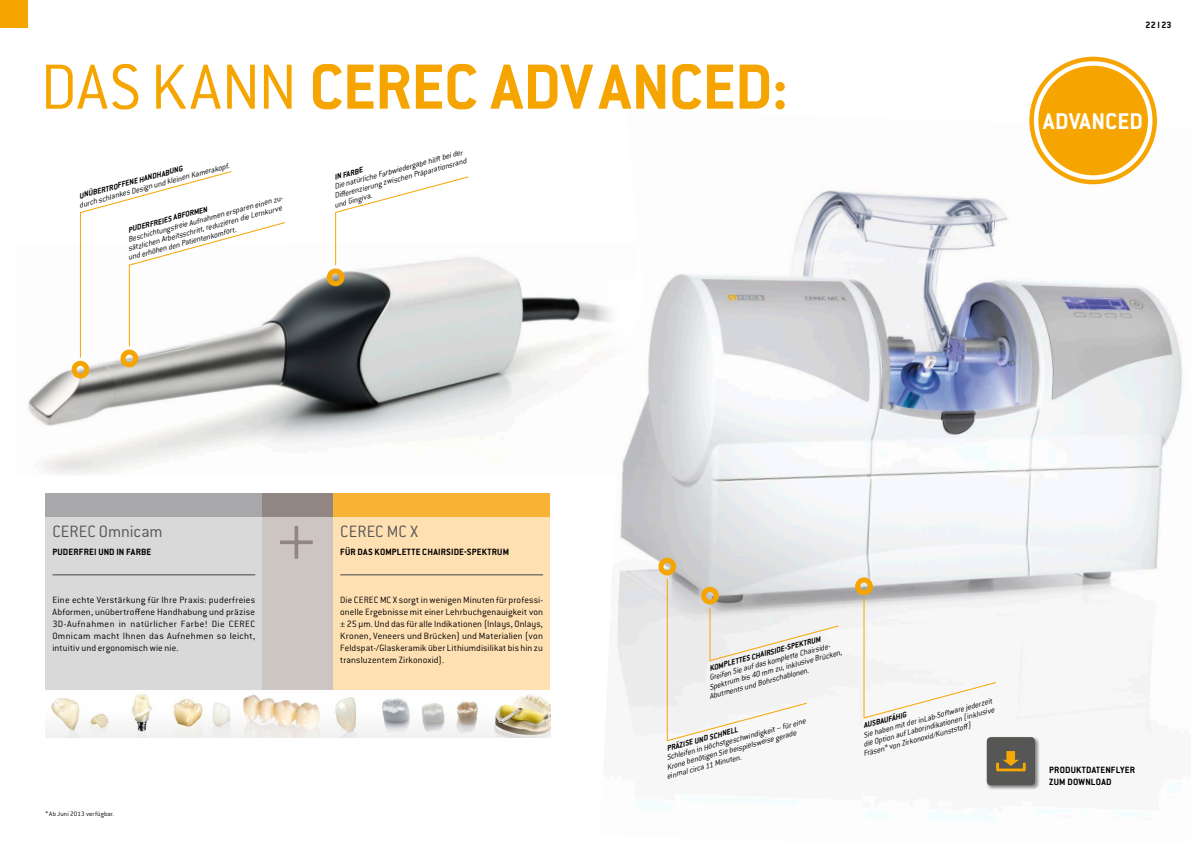
<style>
.page{position:relative;width:1191px;height:842px;background:#fff}
.page>*{position:absolute;margin:0;border:0;box-sizing:border-box;transform-origin:0 0}
.t1{font:300 78px "Conduit ITC Pro";color:#918681}
.t2{font:700 70px "Conduit ITC Pro";letter-spacing:-.005em;color:#f6a500}
.t3{font:700 25px "Conduit ITC Pro";color:#fff}
.t4{font:300 18px "Conduit ITC Pro";color:#565655}
.t5{font:300 10px/12px "Conduit ITC Pro";letter-spacing:.01em;color:#000}
.t6{font:700 10px/12px "Conduit ITC Pro";letter-spacing:.02em;color:#000}
.t7{font:italic 300 8.5px/9px "Conduit ITC Pro";color:#000}
.t8{font:italic 700 8.5px "Conduit ITC Pro";color:#000}
.t9{font:300 7px "Conduit ITC Pro";letter-spacing:.025em;color:#000}
.s1{font-weight:300}
</style>
<div class="page">
<img style="left:28px;top:243px;width:567px;height:231px">
<svg style="left:595px;top:304px;width:5px;height:35px"></svg>
<img style="left:600px;top:110px;width:582px;height:712px">
<div style="left:0;top:0;width:28px;height:28px;background:#f6a500"></div>
<div style="left:72px;top:361px;width:17px;height:17px;border:5px solid #f6a500;border-radius:50%"></div>
<div style="left:327px;top:268px;width:17px;height:18px;border:5px solid #f6a500;border-radius:50%"></div>
<svg style="left:335px;top:176px;width:134px;height:90px"></svg>
<div style="left:120px;top:350px;width:18px;height:17px;border:5px solid #f6a500;border-radius:50%"></div>
<svg style="left:80px;top:171px;width:206px;height:187px"></svg>
<div style="left:45px;top:493px;width:217px;height:24px;background:#a8a8aa"></div>
<div style="left:262px;top:493px;width:71px;height:24px;background:#918681"></div>
<div style="left:333px;top:493px;width:217px;height:24px;background:#f9b332"></div>
<div style="left:45px;top:517px;width:217px;height:215px;background:#d9d9da"></div>
<div style="left:262px;top:517px;width:71px;height:215px;background:#ccc5c2"></div>
<div style="left:333px;top:517px;width:217px;height:215px;background:#ffe0b3"></div>
<hr style="left:52px;top:574px;width:203px;height:1px;background:#3f4547">
<hr style="left:340px;top:574px;width:203px;height:1px;background:#3f4547">
<img style="left:45px;top:690px;width:505px;height:48px">
<div style="left:658px;top:558px;width:18px;height:17px;border:5px solid #f6a500;border-radius:50%"></div>
<div style="left:855px;top:577px;width:18px;height:18px;border:5px solid #f6a500;border-radius:50%"></div>
<svg style="left:863px;top:598px;width:133px;height:121px"></svg>
<svg style="left:1031px;top:59px;width:123px;height:123px"></svg>
<div style="left:1029px;top:57px;width:128px;height:127px;border:4px solid #f6a500;border-radius:50%"></div>
<div style="left:1036px;top:63px;width:114px;height:115px;background:#f6a500;border-radius:50%"></div>
<div style="left:1033px;top:61px;width:119px;height:119px;border:4px solid #fff;border-radius:50%"></div>
<div style="left:985px;top:736px;width:55px;height:54px;background:#000;opacity:.45"></div>
<div style="left:986px;top:737px;width:49px;height:48px;background:#565655;border-radius:4px"></div>
<svg style="left:996px;top:751px;width:29px;height:20px"></svg>
<svg style="left:666px;top:578px;width:173px;height:163px"></svg>
<h2 class="t2" style="left:40px;top:46px;width:749px"><span class="s1">Das kann</span> CEREC ADVANCED:</h2>
<p class="t7" style="left:328px;top:183px;width:140px;text-align:justify;text-indent:5px;rotate:-15deg">Die natürliche Farbwiedergabe hilft bei der Diff erenzierung zwischen Präparationsrand und Gingiva.</p>
<p class="t7" style="left:78px;top:201px;width:157px;rotate:-15deg">durch schlankes Design und kleinen Kamerakopf.</p>
<p class="t8" style="left:333px;top:172px;width:30px;rotate:-15deg">IN FARBE</p>
<p class="t8" style="left:137px;top:175px;width:38px;rotate:-15deg">HANDHABUNG</p>
<p class="t8" style="left:78px;top:191px;width:24px;rotate:-15deg">UNÜ BERTROFFENE</p>
<p class="t7" style="left:122px;top:236px;width:168px;text-indent:5px;rotate:-15deg">Beschichtungsfreie Aufnahmen ersparen einen zu&shy;sätzlichen Arbeitsschritt, reduzieren die Lernkurve und erhöhen den Patientenkomfort.</p>
<p class="t8" style="left:172px;top:213px;width:33px;rotate:-15deg">ABFOR MEN</p>
<p class="t8" style="left:127px;top:225px;width:19px;rotate:-15deg">PUDERFREIES</p>
<p class="t6" style="left:1145px;top:19px;width:27px">22 I 23</p>
<h3 class="t3" style="left:1043px;top:107px;width:98px">ADVANCED</h3>
<h3 class="t4" style="left:52px;top:522px;width:10px">CEREC</h3>
<h3 class="t4" style="left:99px;top:522px;width:65px">Omnicam</h3>
<p class="t6" style="left:52px;top:546px;width:100px">PUDERFREI UND IN FARBE</p>
<p class="t5" style="left:52px;top:594px;width:204px">Eine echte Verstärkung für I hre Praxis: puderfreies Abformen, unübertroffene Handhabung und präzise 3D-Aufnahmen in natürlicher Farbe! Die CEREC Omnicam macht Ihnen das Aufnehmen so leicht, intuitiv und ergonomisch wie nie.</p>
<h1 class="t1" style="left:276px;top:494px;width:41px">+</h1>
<h3 class="t4" style="left:340px;top:522px;width:10px">CEREC</h3>
<h3 class="t4" style="left:387px;top:522px;width:32px">MC X</h3>
<p class="t6" style="left:340px;top:546px;width:169px">FÜR DAS KOMPLETTE CHAIRSIDE-SPEKTRUM</p>
<p class="t5" style="left:340px;top:594px;width:204px;text-align:justify;text-indent:40px">MC X sorgt in wenigen Minuten für professi&shy;onelle Ergebnisse mit einer Lehrbuchgenauigkeit von ± 25 μm. Und das für alle Indikationen (Inlays, Onlays, Kronen, Veneers und Brücken) und Materialien (von Feldspat-/Glaskeramik über Lithiumdisilikat bis hin zu transluzentem Zirkonoxid).</p>
<p class="t5" style="left:340px;top:594px;width:20px">Die CEREC</p>
<p class="t9" style="left:45px;top:810px;width:70px">* Ab Juni 2013 verfügbar.</p>
<p class="t8" style="left:750px;top:652px;width:51px;rotate:-15deg">CHAIRSI DE-SPEKTRU</p>
<p class="t7" style="left:703px;top:675px;width:141px;text-indent:5px;rotate:-15deg">Greifen Sie auf das komplette Chairside-<br>Spektrum bis 40 mm zu, inklusive Brücken,<br>Abutments und Bohrschablonen.</p>
<p class="t8" style="left:708px;top:664px;width:24px;rotate:-15deg">KO MPLETTES</p>
<p class="t7" style="left:857px;top:732px;width:140px;text-align:justify;text-indent:5px;rotate:-15deg">Sie haben mit derinLab-Software jederzeit die Option auf Laborindikationen (inklusive Fräsen* von Zirkonoxid/Kunststoff )</p>
<p class="t7" style="left:661px;top:755px;width:150px;text-indent:5px;rotate:-15deg">Schleifen in Höchstgeschwindigkeit – füreine<br>Krone benötigen Sie beispielsweise gerade einmal circa 11 Minuten.</p>
<p class="t8" style="left:862px;top:721px;width:46px;rotate:-15deg">Ausba ufähig</p>
<p class="t8" style="left:693px;top:736px;width:35px;rotate:-15deg">UN D SCHNELL</p>
<p class="t8" style="left:665px;top:744px;width:10px;rotate:-15deg">PRÄZISE</p>
<p class="t6" style="left:1049px;top:764px;width:87px">PRODUKTDATENFLYER<br>ZUM DOWNLOAD</p>
</div>
